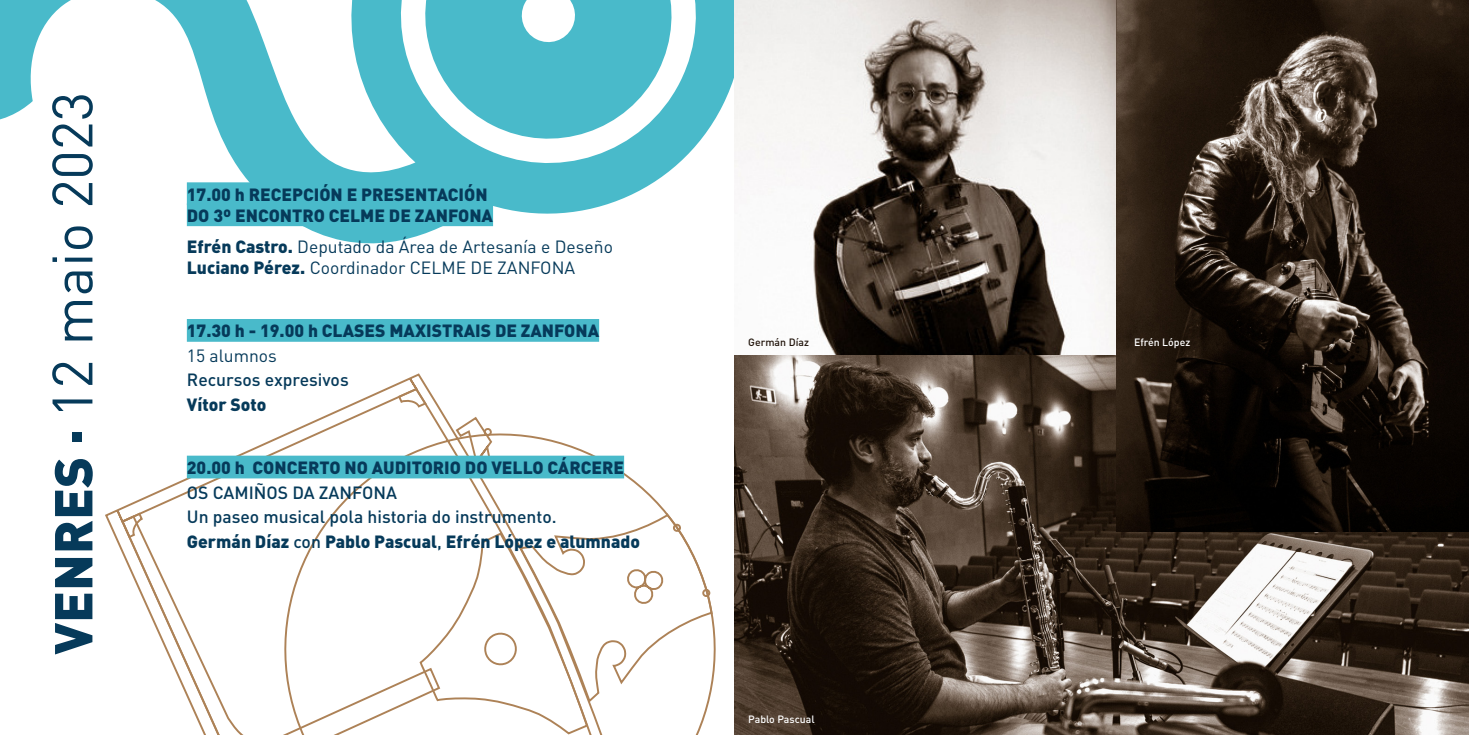
<style>
.page{position:relative;width:1469px;height:735px;background:#fff}
.page>*{position:absolute;margin:0;border:0;box-sizing:border-box;transform-origin:0 0}
.t1{font:56px "DIN Pro";color:#063a5a}
.t2{font:900 17.5px "DIN Pro";color:#063a5a}
.t3{font:17.5px "DIN Pro";color:#063a5a}
.t4{font:500 17.5px "DIN Pro";color:#063a5a}
.t5{font:500 10.5px "DIN Pro";color:#fff}
.t6{font:500 10.5px "DIN Pro";color:#21140b}
.s1{font-weight:900;font-size:52.5px}
.s2{font-weight:900}
.s3{font-weight:500}
</style>
<div class="page">
<svg style="left:190px;top:704px;width:216px;height:30px"></svg>
<svg style="left:504px;top:704px;width:85px;height:30px"></svg>
<svg style="left:120px;top:386px;width:594px;height:318px"></svg>
<svg style="left:0;top:0;width:734px;height:244px"></svg>
<div style="left:187px;top:182px;width:300px;height:23px;background:#49baca"></div>
<div style="left:187px;top:203px;width:306px;height:23px;background:#49baca"></div>
<div style="left:187px;top:319px;width:412px;height:22px;background:#49baca"></div>
<div style="left:187px;top:455px;width:437px;height:23px;background:#49baca"></div>
<img style="left:734px;top:0;width:382px;height:355px">
<img style="left:734px;top:355px;width:734px;height:379px">
<img style="left:1116px;top:0;width:352px;height:531px">
<p class="t1" style="left:34px;top:654px;width:564px;rotate:-90deg"><span class="s1">VENRES ·</span> 12 maio 2023</p>
<p class="t2" style="left:187px;top:182px;width:302px">17.00 h RECEPCIÓN E PRESENTACIÓN</p>
<p class="t2" style="left:187px;top:203px;width:308px">DO 3º ENCONTRO CELME DE ZANFONA</p>
<p class="t3" style="left:187px;top:235px;width:427px"><span class="s2">Efrén Castro.</span> Deputado da Área de Artesanía e Deseño</p>
<p class="t3" style="left:187px;top:256px;width:390px"><span class="s2">Luciano Pérez.</span> Coordinador CELME DE ZANFONA</p>
<p class="t2" style="left:187px;top:319px;width:414px">17.30 h - 19.00 h CLASES MAXISTRAIS DE ZANFONA</p>
<p class="t3" style="left:187px;top:343px;width:92px">15 alumnos</p>
<p class="t4" style="left:187px;top:368px;width:163px">Recursos expresivos</p>
<p class="t2" style="left:187px;top:392px;width:81px">Vítor Soto</p>
<p class="t2" style="left:187px;top:455px;width:439px">20.00 h CONCERTO NO AUDITORIO DO VELLO CÁRCERE</p>
<p class="t4" style="left:187px;top:480px;width:212px">OS CAMIÑOS DA ZANFONA</p>
<p class="t4" style="left:187px;top:504px;width:371px">Un paseo musical pola historia do instrumento.</p>
<p class="t2" style="left:187px;top:529px;width:454px">Germán Díaz <span class="s3">con</span> Pablo Pascual<span class="s3">,</span> Efrén López e alumnado</p>
<p class="t6" style="left:748px;top:334px;width:62px">Germán Díaz</p>
<p class="t5" style="left:1134px;top:334px;width:58px">Efrén López</p>
<p class="t5" style="left:748px;top:711px;width:68px">Pablo Pascual</p>
</div>
